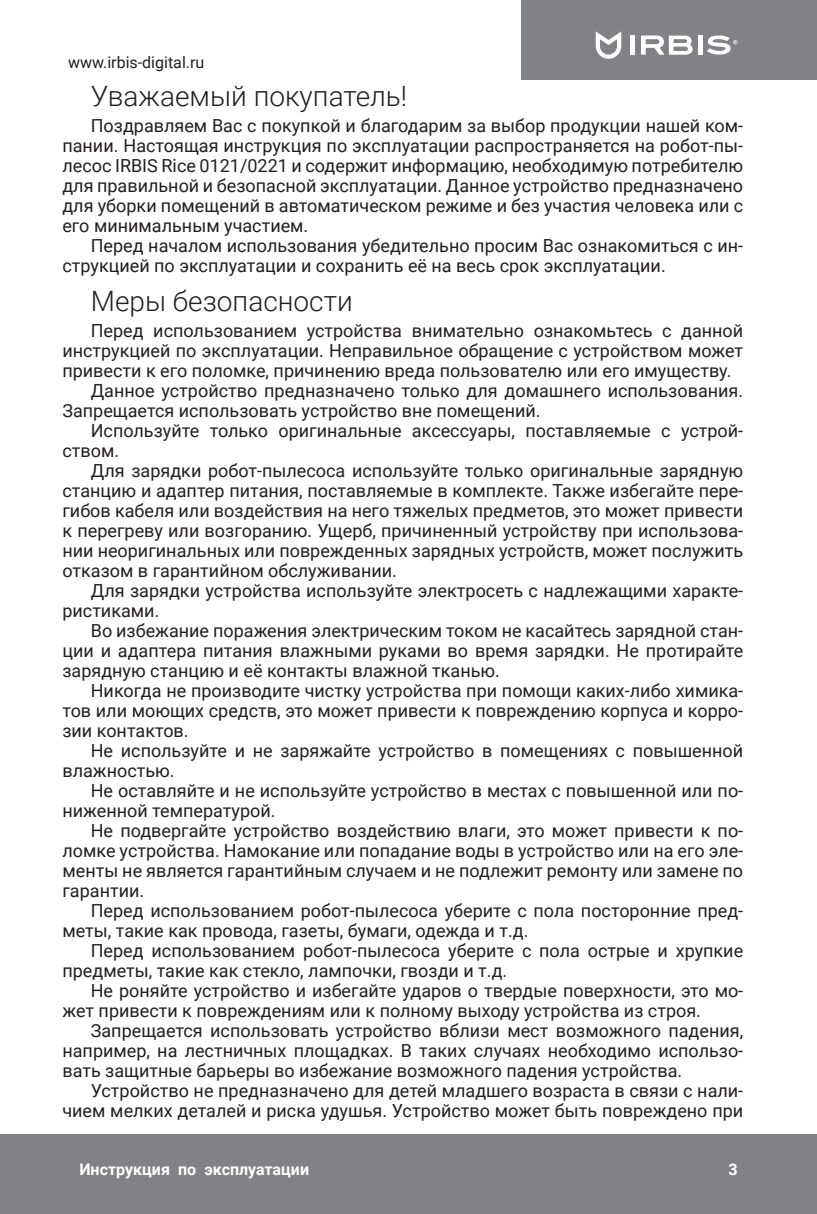
<style>
.page{position:relative;width:817px;height:1214px;background:#fff}
.page>*{position:absolute;margin:0;border:0;box-sizing:border-box;transform-origin:0 0}
.t1{font:300 28px "Roboto";color:#231f20}
.t2{font:18px/20px "Roboto";color:#231f20;text-align:justify}
.t3{font:700 16px "Roboto";color:#fff}
.t4{font:16px "Roboto";color:#231f20}
</style>
<div class="page">
<div style="left:0;top:1134px;width:816px;height:79px;background:#808285"></div>
<div style="left:522px;top:0;width:294px;height:79px;background:#808285"></div>
<svg style="left:595px;top:31px;width:26px;height:28px"></svg>
<hr style="left:630px;top:36px;width:4px;height:19px;background:#fff">
<svg style="left:641px;top:36px;width:51px;height:19px"></svg>
<div style="left:697px;top:36px;width:5px;height:19px;background:#fff"></div>
<svg style="left:707px;top:35px;width:30px;height:20px"></svg>
<p class="t4" style="left:68px;top:51px;width:138px">www.irbis-digital.ru</p>
<h1 class="t1" style="left:91px;top:76px;width:318px">Уважаемый покупатель!</h1>
<p class="t2" style="left:62px;top:115px;width:682px;text-indent:28px">Поздравляем Вас с покупкой и благодарим за выбор продукции нашей ком&shy;пании. Настоящая инструкция по эксплуатации распространяется на робот-пы&shy;лесос IRBIS Rice 0121/0221 и содержит информацию, необходимую потребителю для правильной и безопасной эксплуатации. Данное устройство предназначено для уборки помещений в автоматическом режиме и без участия человека или с его минимальным участием.</p>
<p class="t2" style="left:62px;top:235px;width:682px;text-indent:28px">Перед началом использования убедительно просим Вас ознакомиться с ин&shy;струкцией по эксплуатации и сохранить её на весь срок эксплуатации.</p>
<h1 class="t1" style="left:91px;top:281px;width:263px">Меры безопасности</h1>
<p class="t2" style="left:91px;top:320px;width:653px">Перед использованием устройства внимательно ознакомьтесь с данной</p>
<p class="t2" style="left:62px;top:340px;width:682px">инструкцией по эксплуатации. Неправильное обращение с устройством может</p>
<p class="t2" style="left:62px;top:360px;width:670px">привести к его поломке, причинению вреда пользователю или его имуществу.</p>
<p class="t2" style="left:91px;top:380px;width:653px">Данное устройство предназначено только для домашнего использования.</p>
<p class="t2" style="left:62px;top:400px;width:479px">Запрещается использовать устройство вне помещений.</p>
<p class="t2" style="left:91px;top:420px;width:653px">Используйте только оригинальные аксессуары, поставляемые с устрой-</p>
<p class="t2" style="left:62px;top:440px;width:58px">ством.</p>
<p class="t2" style="left:91px;top:460px;width:653px">Для зарядки робот-пылесоса используйте только оригинальные зарядную</p>
<p class="t2" style="left:62px;top:480px;width:682px">станцию и адаптер питания, поставляемые в комплекте. Также избегайте пере-</p>
<p class="t2" style="left:62px;top:500px;width:682px">гибов кабеля или воздействия на него тяжелых предметов, это может привести</p>
<p class="t2" style="left:62px;top:520px;width:682px">к перегреву или возгоранию. Ущерб, причиненный устройству при использова-</p>
<p class="t2" style="left:62px;top:540px;width:682px">нии неоригинальных или поврежденных зарядных устройств, может послужить</p>
<p class="t2" style="left:62px;top:560px;width:336px">отказом в гарантийном обслуживании.</p>
<p class="t2" style="left:91px;top:580px;width:653px">Для зарядки устройства используйте электросеть с надлежащими характе-</p>
<p class="t2" style="left:62px;top:600px;width:98px">ристиками.</p>
<p class="t2" style="left:91px;top:620px;width:653px">Во избежание поражения электрическим током не касайтесь зарядной стан-</p>
<p class="t2" style="left:62px;top:640px;width:682px">ции и адаптера питания влажными руками во время зарядки. Не протирайте</p>
<p class="t2" style="left:62px;top:660px;width:439px">зарядную станцию и её контакты влажной тканью.</p>
<p class="t2" style="left:91px;top:680px;width:653px">Никогда не производите чистку устройства при помощи каких-либо химика-</p>
<p class="t2" style="left:62px;top:700px;width:682px">тов или моющих средств, это может привести к повреждению корпуса и корро-</p>
<p class="t2" style="left:62px;top:720px;width:128px">зии контактов.</p>
<p class="t2" style="left:91px;top:740px;width:653px">Не используйте и не заряжайте устройство в помещениях с повышенной</p>
<p class="t2" style="left:62px;top:760px;width:114px">влажностью.</p>
<p class="t2" style="left:91px;top:780px;width:653px">Не оставляйте и не используйте устройство в местах с повышенной или по-</p>
<p class="t2" style="left:62px;top:800px;width:215px">ниженной температурой.</p>
<p class="t2" style="left:91px;top:820px;width:653px">Не подвергайте устройство воздействию влаги, это может привести к по-</p>
<p class="t2" style="left:62px;top:840px;width:682px">ломке устройства. Намокание или попадание воды в устройство или на его эле-</p>
<p class="t2" style="left:62px;top:860px;width:682px">менты не является гарантийным случаем и не подлежит ремонту или замене по</p>
<p class="t2" style="left:62px;top:880px;width:83px">гарантии.</p>
<p class="t2" style="left:91px;top:900px;width:653px">Перед использованием робот-пылесоса уберите с пола посторонние пред-</p>
<p class="t2" style="left:62px;top:920px;width:467px">меты, такие как провода, газеты, бумаги, одежда и т.д.</p>
<p class="t2" style="left:91px;top:940px;width:653px">Перед использованием робот-пылесоса уберите с пола острые и хрупкие</p>
<p class="t2" style="left:62px;top:960px;width:446px">предметы, такие как стекло, лампочки, гвозди и т.д.</p>
<p class="t2" style="left:91px;top:980px;width:653px">Не роняйте устройство и избегайте ударов о твердые поверхности, это мо-</p>
<p class="t2" style="left:62px;top:1000px;width:640px">жет привести к повреждениям или к полному выходу устройства из строя.</p>
<p class="t2" style="left:91px;top:1020px;width:653px">Запрещается использовать устройство вблизи мест возможного падения,</p>
<p class="t2" style="left:62px;top:1040px;width:682px">например, на лестничных площадках. В таких случаях необходимо использо-</p>
<p class="t2" style="left:62px;top:1060px;width:621px">вать защитные барьеры во избежание возможного падения устройства.</p>
<p class="t2" style="left:91px;top:1080px;width:653px">Устройство не предназначено для детей младшего возраста в связи с нали-</p>
<p class="t2" style="left:62px;top:1100px;width:682px">чием мелких деталей и риска удушья. Устройство может быть повреждено при</p>
<p class="t3" style="left:79px;top:1157px;width:231px">Инструкция по эксплуатации</p>
<p class="t3" style="left:728px;top:1157px;width:11px">3</p>
</div>
